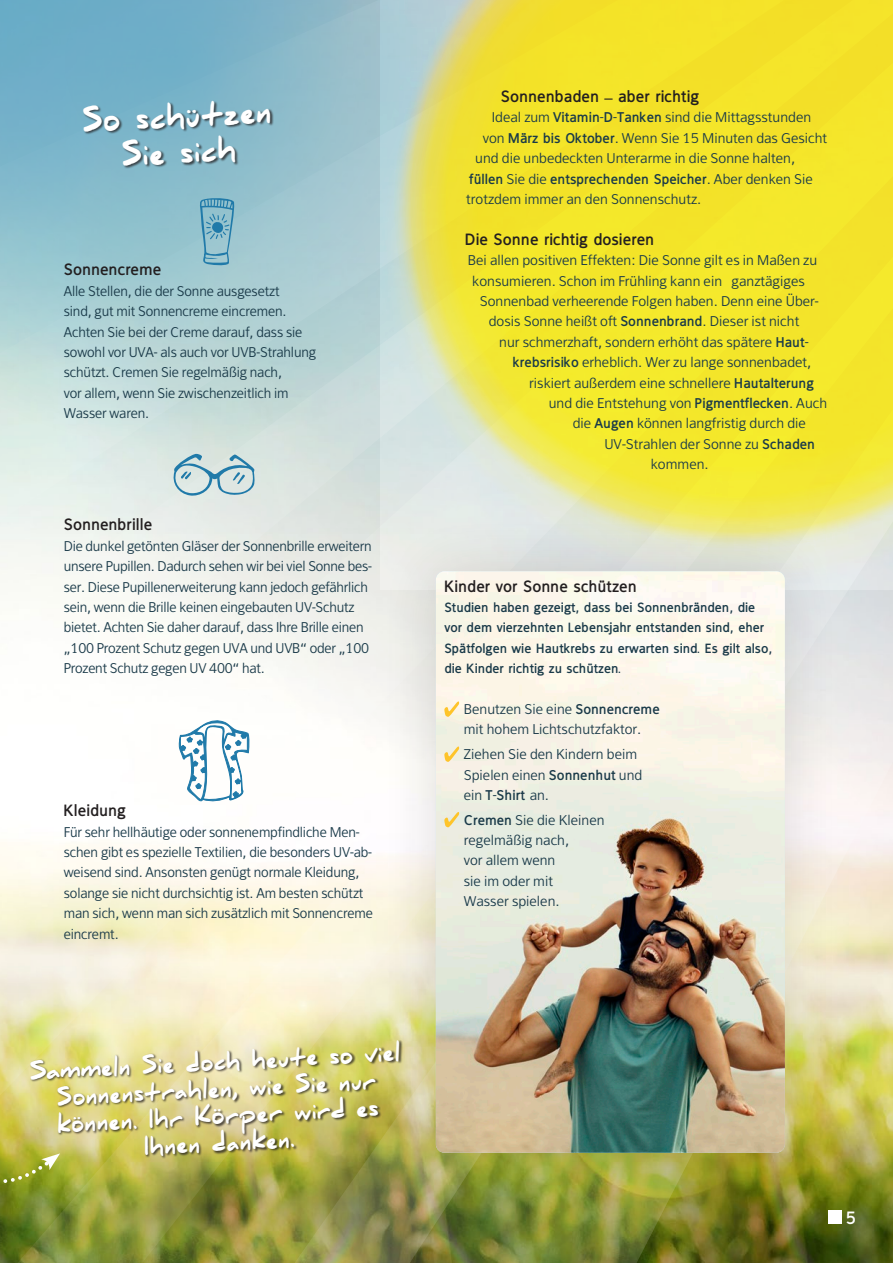
<style>
.page{position:relative;width:893px;height:1263px;background:#fff}
.page>*{position:absolute;margin:0;border:0;box-sizing:border-box;transform-origin:0 0}
.h1_zü_schreibschift{font:900 30px/36px "Daniel";color:#fff;text-align:center;scale:.85 1}
.h1_zü_schreibschift-2{font:900 22.5px/27px "Daniel";color:#fff;text-align:center}
.t1{font:700 18px "Fran Klein";color:#fff}
.h3_zü{font:700 16.5px "Fran Klein";color:#231f20}
.p_copy-fließ{font:14.25px/20.4px "Fran Klein";letter-spacing:-.01em;color:#1a3a49}
.p_copy-fließ-2{font:700 14.25px "Fran Klein";color:#1a3a49}
.p_copy_fließ_bold{font:700 13.5px/20.4px "Fran Klein";color:#1a3a49}
.s1{font-weight:700}
.s2{font-weight:400}
</style>
<div class="page">
<img style="left:0;top:448px;width:893px;height:815px">
<svg style="left:0;top:0;width:380px;height:448px;background:#9ec6d0"></svg>
<svg style="left:199px;top:197px;width:37px;height:69px;background:#7ab1c5"></svg>
<svg style="left:171px;top:454px;width:84px;height:43px;background:#b6d0d6"></svg>
<svg style="left:179px;top:719px;width:71px;height:83px"></svg>
<div style="left:83px;top:101px;width:190px;height:68px;background:#231f20;opacity:.75"></div>
<div style="left:30px;top:1040px;width:372px;height:119px;background:#231f20;opacity:.75"></div>
<svg style="left:0;top:1153px;width:60px;height:46px;background:#96a331"></svg>
<svg style="left:380px;top:0;width:513px;height:590px;background:#c3dadd"></svg>
<svg style="left:398px;top:0;width:495px;height:573px;background:#cedcce"></svg>
<svg style="left:422px;top:0;width:471px;height:528px;background:#f0e43c"></svg>
<div style="left:379px;top:514px;width:463px;height:696px;background:#231f20;opacity:.15"></div>
<img style="left:436px;top:571px;width:349px;height:582px">
<svg style="left:444px;top:701px;width:15px;height:16px"></svg>
<svg style="left:444px;top:746px;width:15px;height:16px"></svg>
<svg style="left:444px;top:812px;width:15px;height:15px"></svg>
<div style="left:828px;top:1211px;width:14px;height:13px;background:#fff"></div>
<p class="h1_zü_schreibschift" style="left:82px;top:104px;width:223px;rotate:-3deg">So schützen<br>Sie sich</p>
<p class="h3_zü" style="left:64px;top:260px;width:99px">Sonnencreme</p>
<p class="p_copy-fließ" style="left:64px;top:281px;width:254px">Alle Stellen, die der Sonne ausgesetzt<br>sind, gut mit Sonnencreme eincremen.<br>Achten Sie bei der Creme darauf, dass sie sowohl vor UVA- als auch vor UVB-Strahlung schützt. Cremen Sie regelmäßig nach,<br>vor allem, wenn Sie zwischenzeitlich im Wasser waren.</p>
<p class="h3_zü" style="left:64px;top:515px;width:90px">Sonnenbrille</p>
<p class="p_copy-fließ" style="left:64px;top:536px;width:310px">Die dunkel getönten Gläser der Sonnenbrille erweitern unsere Pupillen. Dadurch sehen wir bei viel Sonne bes&shy;ser. Diese Pupillenerweiterung kann jedoch gefährlich sein, wenn die Brille keinen eingebauten UV-Schutz bietet. Achten Sie daher darauf, dass Ihre Brille einen „100 Prozent Schutz gegen UVA und UVB“ oder „100<br>Prozent Schutz gegen UV 400“ hat.</p>
<p class="h3_zü" style="left:64px;top:801px;width:64px">Kleidung</p>
<p class="p_copy-fließ" style="left:64px;top:821px;width:311px">Für sehr hellhäutige oder sonnenempfindliche Men&shy;schen gibt es spezielle Textilien, die besonders UV-ab&shy;weisend sind. Ansonsten genügt normale Kleidung, solange sie nicht durchsichtig ist. Am besten schützt man sich, wenn man sich zusätzlich mit Sonnencreme eincremt.</p>
<p class="h1_zü_schreibschift-2" style="left:29px;top:1059px;width:372px;rotate:-3deg">Sammeln Sie doch heute so viel<br>Sonnenstrahlen, wie Sie nur können. Ihr Körper wird es<br>Ihnen danken.</p>
<p class="h3_zü" style="left:501px;top:87px;width:200px">Sonnenbaden – aber richtig</p>
<p class="p_copy-fließ" style="left:492px;top:107px;width:321px">Ideal zum <span class="s1">Vitamin-D-Tanken</span> sind die Mittagsstunden</p>
<p class="p_copy-fließ" style="left:483px;top:128px;width:346px">von <span class="s1">März bis Oktober</span>. Wenn Sie 15 Minuten das Gesicht</p>
<p class="p_copy-fließ" style="left:475px;top:148px;width:321px">und die unbedeckten Unterarme in die Sonne halten,</p>
<p class="p_copy-fließ-2" style="left:469px;top:171px;width:345px">füllen <span class="s2">Sie die</span> entsprechenden Speicher<span class="s2">. Aber denken Sie</span></p>
<p class="p_copy-fließ" style="left:466px;top:189px;width:236px">trotzdem immer an den Sonnenschutz.</p>
<p class="h3_zü" style="left:465px;top:230px;width:191px">Die Sonne richtig dosieren</p>
<p class="p_copy-fließ" style="left:468px;top:250px;width:351px">Bei allen positiven Effekten: Die Sonne gilt es in Maßen zu</p>
<p class="p_copy-fließ" style="left:472px;top:270px;width:334px">konsumieren. Schon im Frühling kann ein ganztägiges</p>
<p class="p_copy-fließ" style="left:480px;top:291px;width:341px">Sonnenbad verheerende Folgen haben. Denn eine Über-</p>
<p class="p_copy-fließ" style="left:489px;top:311px;width:312px">dosis Sonne heißt oft <span class="s1">Sonnenbrand</span>. Dieser ist nicht</p>
<p class="p_copy-fließ" style="left:499px;top:332px;width:311px">nur schmerzhaft, sondern erhöht das spätere <span class="s1">Haut-</span></p>
<p class="p_copy-fließ" style="left:513px;top:352px;width:300px"><span class="s1">krebsrisiko</span> erheblich. Wer zu lange sonnenbadet,</p>
<p class="p_copy-fließ" style="left:529px;top:372px;width:286px">riskiert außerdem eine schnellere <span class="s1">Hautalterung</span></p>
<p class="p_copy-fließ" style="left:549px;top:393px;width:280px">und die Entstehung von <span class="s1">Pigmentflecken</span>. Auch</p>
<p class="p_copy-fließ" style="left:573px;top:413px;width:235px">die <span class="s1">Augen</span> können langfristig durch die</p>
<p class="p_copy-fließ" style="left:604px;top:434px;width:212px">UV-Strahlen der Sonne zu <span class="s1">Schaden</span></p>
<p class="p_copy-fließ" style="left:651px;top:454px;width:59px">kommen.</p>
<p class="h3_zü" style="left:444px;top:577px;width:194px">Kinder vor Sonne schützen</p>
<p class="p_copy_fließ_bold" style="left:444px;top:597px;width:329px">Studien haben gezeigt, dass bei Sonnenbränden, die vor dem vierzehnten Lebensjahr entstanden sind, eher Spätfolgen wie Hautkrebs zu erwarten sind. Es gilt also, die Kinder richtig zu schützen.</p>
<p class="p_copy-fließ" style="left:464px;top:699px;width:197px">Benutzen Sie eine <span class="s1">Sonnencreme </span>mit hohem Lichtschutzfaktor.</p>
<p class="p_copy-fließ" style="left:464px;top:744px;width:180px">Ziehen Sie den Kindern beim<br>Spielen einen <span class="s1">Sonnenhut</span> und ein <span class="s1">T-Shirt</span> an.</p>
<p class="p_copy-fließ" style="left:464px;top:809px;width:142px"><span class="s1">Cremen</span> Sie die Kleinen regelmäßig nach,<br>vor allem wenn<br>sie im oder mit<br>Wasser spielen.</p>
<h3 class="t1" style="left:846px;top:1208px;width:12px">5</h3>
</div>
